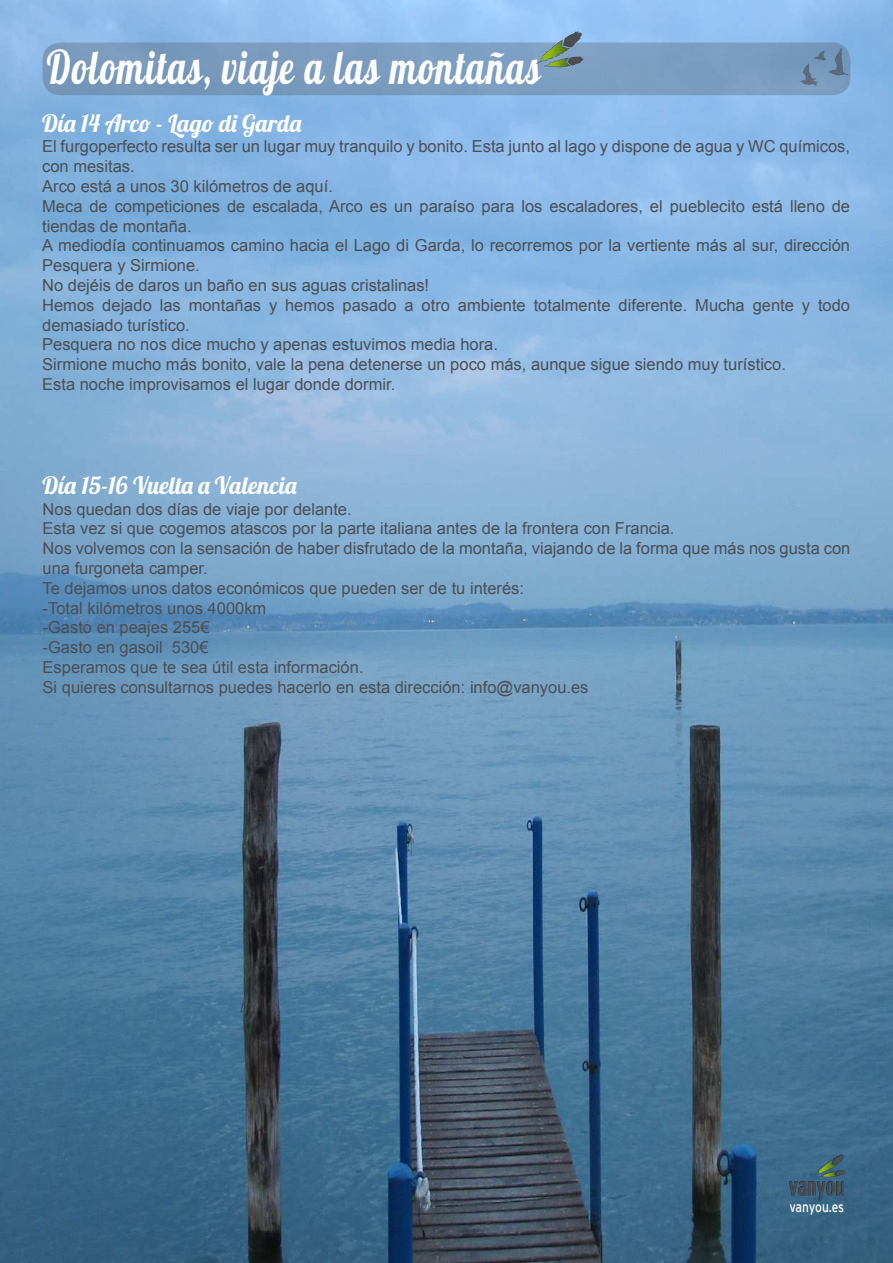
<style>
.page{position:relative;width:893px;height:1263px;background:#fff}
.page>*{position:absolute;margin:0;border:0;box-sizing:border-box;transform-origin:0 0}
.t1{font:46.5px "Lobster 1.4";letter-spacing:.09em;color:#fff;scale:.78 1}
.t2{font:24px "Lobster 1.4";letter-spacing:.02em;color:#fff}
.t3{font:24px "Lobster 1.4";color:#fff}
.t4{font:16.5px/19.8px "Arial";color:#4b4e54}
.t5{font:14.55px "Interstate";letter-spacing:-.015em;color:#fff;scale:.83 1}
</style>
<div class="page">
<img style="left:0;top:0;width:893px;height:1263px">
<div style="left:43px;top:43px;width:807px;height:52px;background:#7a9cc0;border-radius:18px"></div>
<img style="left:784px;top:1144px;width:66px;height:66px">
<img style="left:535px;top:32px;width:49px;height:36px">
<img style="left:800px;top:43px;width:50px;height:48px">
<h1 class="t1" style="left:47px;top:37px;width:632px">Dolomitas, viaje a las montañas</h1>
<h2 class="t3" style="left:42px;top:108px;width:261px">Día 14 Arco - Lago di Garda</h2>
<p class="t4" style="left:42px;top:137px;width:809px">El furgoperfecto resulta ser un lugar muy tranquilo y bonito. Esta junto al lago y dispone de agua y WC químicos, con mesitas.<br>Arco está a unos 30 kilómetros de aquí.<br>Meca de competiciones de escalada, Arco es un paraíso para los escaladores, el pueblecito está lleno de tiendas de montaña.<br>A mediodía continuamos camino hacia el Lago di Garda, lo recorremos por la vertiente más al sur, dirección Pesquera y Sirmione.<br>No dejéis de daros un baño en sus aguas cristalinas!<br>Hemos dejado las montañas y hemos pasado a otro ambiente totalmente diferente. Mucha gente y todo demasiado turístico.<br>Pesquera no nos dice mucho y apenas estuvimos media hora.<br>Sirmione mucho más bonito, vale la pena detenerse un poco más, aunque sigue siendo muy turístico.<br>Esta noche improvisamos el lugar donde dormir.</p>
<h2 class="t2" style="left:43px;top:470px;width:256px">Día 15-16 Vuelta a Valencia</h2>
<p class="t4" style="left:43px;top:499px;width:809px">Nos quedan dos días de viaje por delante.<br>Esta vez si que cogemos atascos por la parte italiana antes de la frontera con Francia.<br>Nos volvemos con la sensación de haber disfrutado de la montaña, viajando de la forma que más nos gusta con una furgoneta camper.<br>Te dejamos unos datos económicos que pueden ser de tu interés:<br>-Total kilómetros unos 4000km<br>-Gasto en peajes 255€<br>-Gasto en gasoil 530€<br>Esperamos que te sea útil esta información.<br>Si quieres consultarnos puedes hacerlo en esta dirección: info@vanyou.es</p>
<p class="t5" style="left:789px;top:1199px;width:67px">vanyou.es</p>
</div>
